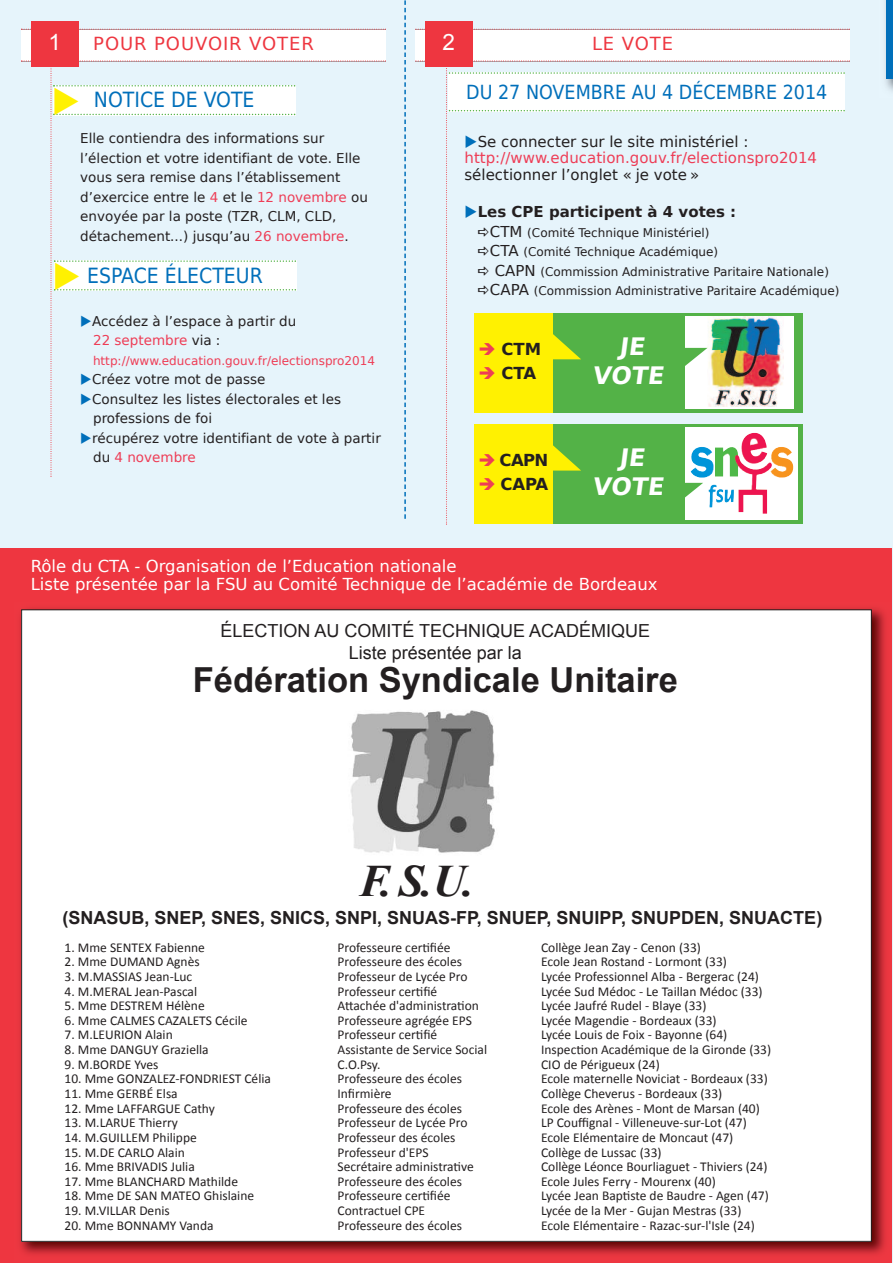
<style>
.page{position:relative;width:893px;height:1263px;background:#e6f4fb}
.page>*{position:absolute;margin:0;border:0;box-sizing:border-box;transform-origin:0 0}
.t1{font:italic 700 45px "Times New Roman";color:#231f20}
.t2{font:700 34.5px "Arial";color:#231f20}
.t3{font:700 24px/28.8px "DejaVu Sans";color:#fff;text-align:center}
.t4{font:22.5px "Arial";color:#fff}
.t5{font:21px "DejaVu Sans Condensed";color:#006fba}
.t6{font:19.5px "DejaVu Sans Condensed";color:#006fba}
.t7{font:700 18px "Arial";color:#231f20}
.t8{font:18px/21.6px "Arial";color:#231f20;text-align:center}
.t9{font:18px "DejaVu Sans";letter-spacing:.05em;color:#ee3640}
.t10{font:16.5px/18px "DejaVu Sans";color:#fff}
.t11{font:700 16.5px "DejaVu Sans";letter-spacing:-.025em;color:#231f20}
.t12{font:15px/16.5px "DejaVu Sans";color:#ee3d56}
.t13{font:15px "DejaVu Sans";color:#231f20}
.t14{font:700 15px "DejaVu Sans";color:#231f20}
.t15{font:13.5px "Calibri";color:#231f20}
.t16{font:13.5px/19.5px "DejaVu Sans";color:#231f20}
.t17{font:12px "DejaVu Sans";color:#231f20}
.t18{font:12px "DejaVu Sans";color:#ee3d56}
.s1{color:#ee3d56}
.s2{color:#fff101}
.s3{color:#006fba}
.s4{color:#231f20}
.s5{font-size:15px}
</style>
<div class="page">
<div style="left:0;top:549px;width:892px;height:714px;background:#ee3640"></div>
<img style="left:20px;top:608px;width:866px;height:647px">
<div style="left:22px;top:610px;width:849px;height:631px;background:#fff"></div>
<img style="left:350px;top:710px;width:145px;height:143px">
<img style="left:885px;top:0;width:8px;height:91px">
<div style="left:886px;top:0;width:7px;height:78px;background:#006fba"></div>
<div style="left:21px;top:30px;width:365px;height:30px;background:#fff"></div>
<svg style="left:21px;top:29px;width:365px;height:1px"></svg>
<svg style="left:404px;top:0;width:2px;height:519px"></svg>
<div style="left:31px;top:21px;width:47px;height:46px;background:#ee3640"></div>
<div style="left:415px;top:30px;width:435px;height:30px;background:#fff"></div>
<svg style="left:415px;top:29px;width:435px;height:1px"></svg>
<div style="left:425px;top:21px;width:48px;height:46px;background:#ee3640"></div>
<svg style="left:415px;top:60px;width:435px;height:465px"></svg>
<svg style="left:21px;top:60px;width:365px;height:417px"></svg>
<h3 class="t4" style="left:48px;top:30px;width:14px">1</h3>
<h3 class="t9" style="left:93px;top:33px;width:222px">Pour PouVoir Voter</h3>
<h3 class="t5" style="left:94px;top:88px;width:162px">NOTICE DE VOTE</h3>
<p class="t16" style="left:80px;top:129px;width:289px">elle contiendra des informations sur l’élection et votre identifiant de vote. elle vous sera remise dans l’établissement d’exercice entre le <span class="s1">4</span> et le <span class="s1">12 novembre</span> ou envoyée par la poste (tZr, ClM, Cld, détachement...) jusqu’au <span class="s1">26 novembre</span>.</p>
<h3 class="t5" style="left:53px;top:263px;width:212px"><span class="s2">◆</span> ESPACE ÉLECTEUR</h3>
<p class="t16" style="left:93px;top:311px;width:205px;text-indent:-13px"><span class="s3">◆</span>accédez à l’espace à partir du<br><span class="s1">22 septembre</span> via :</p>
<p class="t18" style="left:93px;top:354px;width:284px">http://www.education.gouv.fr/electionspro2014</p>
<p class="t16" style="left:80px;top:370px;width:187px"><span class="s3">◆</span>Créez votre mot de passe</p>
<p class="t16" style="left:93px;top:389px;width:249px;text-indent:-13px"><span class="s3">◆</span>Consultez les listes électorales et les professions de foi</p>
<p class="t16" style="left:93px;top:428px;width:289px;text-indent:-13px"><span class="s3">◆</span>récupérez votre identifiant de vote à partir du <span class="s1">4 novembre</span></p>
<h3 class="t4" style="left:442px;top:30px;width:14px">2</h3>
<h3 class="t9" style="left:592px;top:33px;width:83px">le Vote</h3>
<h3 class="t6" style="left:466px;top:80px;width:363px">DU 27 NOVEMBRE AU 4 DÉCEMBRE 2014</h3>
<p class="t12" style="left:464px;top:133px;width:354px"><span class="s3">◆</span><span class="s4">se connecter sur le site ministériel : </span>http://www.education.gouv.fr/electionspro2014</p>
<p class="t13" style="left:464px;top:166px;width:236px">sélectionner l’onglet « je vote »</p>
<p class="t14" style="left:464px;top:203px;width:273px"><span class="s3">◆</span>Les CPe participent à 4 votes :</p>
<p class="t17" style="left:490px;top:225px;width:221px"><span class="s5">CtM</span> (Comité technique Ministériel)</p>
<p class="t17" style="left:490px;top:245px;width:230px"><span class="s5">Cta</span> (Comité technique académique)</p>
<p class="t17" style="left:495px;top:264px;width:336px"><span class="s5">CaPn</span> (Commission administrative Paritaire nationale)</p>
<p class="t17" style="left:490px;top:284px;width:351px"><span class="s5">CaPa</span> (Commission administrative Paritaire académique)</p>
<p class="t11" style="left:479px;top:340px;width:64px"><span class="s1">➔</span> CtM</p>
<p class="t11" style="left:479px;top:364px;width:59px"><span class="s1">➔</span> CtA</p>
<p class="t11" style="left:479px;top:451px;width:71px"><span class="s1">➔</span> CAPN</p>
<p class="t11" style="left:479px;top:475px;width:71px"><span class="s1">➔</span> CAPA</p>
<h3 class="t3" style="left:592px;top:332px;width:76px">je vote</h3>
<h3 class="t3" style="left:592px;top:444px;width:76px">je vote</h3>
<p class="t10" style="left:31px;top:558px;width:628px">rôle du Cta - organisation de l’education nationale<br>liste présentée par la Fsu au Comité technique de l’académie de Bordeaux</p>
<h3 class="t8" style="left:220px;top:620px;width:431px">ÉLECTION AU COMITÉ TECHNIQUE ACADÉMIQUE<br>Liste présentée par la</h3>
<h2 class="t2" style="left:193px;top:661px;width:487px">Fédération Syndicale Unitaire</h2>
<h1 class="t1" style="left:359px;top:856px;width:117px">F. s.u.</h1>
<h3 class="t7" style="left:62px;top:908px;width:761px">(SNASUB, SNEP, SNES, SNICS, SNPI, SNUAS-FP, SNUEP, SNUIPP, SNUPDEN, SNUACTE)</h3>
<p class="t15" style="left:65px;top:941px;width:142px">1. Mme SENTEX Fabienne</p>
<p class="t15" style="left:338px;top:941px;width:114px">Professeure certifiée</p>
<p class="t15" style="left:541px;top:941px;width:161px">Collège Jean Zay - Cenon (33)</p>
<p class="t15" style="left:65px;top:956px;width:137px">2. Mme DUMAND Agnès</p>
<p class="t15" style="left:338px;top:956px;width:126px">Professeure des écoles</p>
<p class="t15" style="left:541px;top:956px;width:187px">Ecole Jean Rostand - Lormont (33)</p>
<p class="t15" style="left:65px;top:971px;width:129px">3. M.MASSIAS Jean-Luc</p>
<p class="t15" style="left:338px;top:971px;width:131px">Professeur de Lycée Pro</p>
<p class="t15" style="left:541px;top:971px;width:219px">Lycée Professionnel Alba - Bergerac (24)</p>
<p class="t15" style="left:65px;top:985px;width:134px">4. M.MERAL Jean-Pascal</p>
<p class="t15" style="left:338px;top:985px;width:101px">Professeur certifié</p>
<p class="t15" style="left:541px;top:985px;width:223px">Lycée Sud Médoc - Le Taillan Médoc (33)</p>
<p class="t15" style="left:65px;top:1000px;width:142px">5. Mme DESTREM Hélène</p>
<p class="t15" style="left:338px;top:1000px;width:143px">Attachée d'administration</p>
<p class="t15" style="left:541px;top:1000px;width:167px">Lycée Jaufré Rudel - Blaye (33)</p>
<p class="t15" style="left:65px;top:1015px;width:184px">6. Mme CALMES CAZALETS Cécile</p>
<p class="t15" style="left:338px;top:1015px;width:136px">Professeure agrégée EPS</p>
<p class="t15" style="left:541px;top:1015px;width:177px">Lycée Magendie - Bordeaux (33)</p>
<p class="t15" style="left:65px;top:1029px;width:110px">7. M.LEURION Alain</p>
<p class="t15" style="left:338px;top:1029px;width:101px">Professeur certifié</p>
<p class="t15" style="left:541px;top:1029px;width:188px">Lycée Louis de Foix - Bayonne (64)</p>
<p class="t15" style="left:65px;top:1044px;width:146px">8. Mme DANGUY Graziella</p>
<p class="t15" style="left:338px;top:1044px;width:151px">Assistante de Service Social</p>
<p class="t15" style="left:541px;top:1044px;width:232px">Inspection Académique de la Gironde (33)</p>
<p class="t15" style="left:65px;top:1058px;width:95px">9. M.BORDE Yves</p>
<p class="t15" style="left:338px;top:1058px;width:45px">C.O.Psy.</p>
<p class="t15" style="left:541px;top:1058px;width:120px">CIO de Périgueux (24)</p>
<p class="t15" style="left:65px;top:1073px;width:208px">10. Mme GONZALEZ-FONDRIEST Célia</p>
<p class="t15" style="left:338px;top:1073px;width:126px">Professeure des écoles</p>
<p class="t15" style="left:541px;top:1073px;width:228px">Ecole maternelle Noviciat - Bordeaux (33)</p>
<p class="t15" style="left:65px;top:1088px;width:115px">11. Mme GERBÉ Elsa</p>
<p class="t15" style="left:338px;top:1088px;width:56px">Infirmière</p>
<p class="t15" style="left:541px;top:1088px;width:183px">Collège Cheverus - Bordeaux (33)</p>
<p class="t15" style="left:65px;top:1102px;width:152px">12. Mme LAFFARGUE Cathy</p>
<p class="t15" style="left:338px;top:1102px;width:126px">Professeure des écoles</p>
<p class="t15" style="left:541px;top:1102px;width:220px">Ecole des Arènes - Mont de Marsan (40)</p>
<p class="t15" style="left:65px;top:1117px;width:115px">13. M.LARUE Thierry</p>
<p class="t15" style="left:338px;top:1117px;width:131px">Professeur de Lycée Pro</p>
<p class="t15" style="left:541px;top:1117px;width:207px">LP Couffignal - Villeneuve-sur-Lot (47)</p>
<p class="t15" style="left:65px;top:1132px;width:134px">14. M.GUILLEM Philippe</p>
<p class="t15" style="left:338px;top:1132px;width:119px">Professeur des écoles</p>
<p class="t15" style="left:541px;top:1132px;width:194px">Ecole Elémentaire de Moncaut (47)</p>
<p class="t15" style="left:65px;top:1146px;width:122px">15. M.DE CARLO Alain</p>
<p class="t15" style="left:338px;top:1146px;width:93px">Professeur d'EPS</p>
<p class="t15" style="left:541px;top:1146px;width:122px">Collège de Lussac (33)</p>
<p class="t15" style="left:65px;top:1161px;width:132px">16. Mme BRIVADIS Julia</p>
<p class="t15" style="left:338px;top:1161px;width:138px">Secrétaire administrative</p>
<p class="t15" style="left:541px;top:1161px;width:228px">Collège Léonce Bourliaguet - Thiviers (24)</p>
<p class="t15" style="left:65px;top:1176px;width:175px">17. Mme BLANCHARD Mathilde</p>
<p class="t15" style="left:338px;top:1176px;width:126px">Professeure des écoles</p>
<p class="t15" style="left:541px;top:1176px;width:176px">Ecole Jules Ferry - Mourenx (40)</p>
<p class="t15" style="left:65px;top:1190px;width:191px">18. Mme DE SAN MATEO Ghislaine</p>
<p class="t15" style="left:338px;top:1190px;width:114px">Professeure certifiée</p>
<p class="t15" style="left:541px;top:1190px;width:229px">Lycée Jean Baptiste de Baudre - Agen (47)</p>
<p class="t15" style="left:65px;top:1205px;width:107px">19. M.VILLAR Denis</p>
<p class="t15" style="left:338px;top:1205px;width:89px">Contractuel CPE</p>
<p class="t15" style="left:541px;top:1205px;width:202px">Lycée de la Mer - Gujan Mestras (33)</p>
<p class="t15" style="left:65px;top:1219px;width:150px">20. Mme BONNAMY Vanda</p>
<p class="t15" style="left:338px;top:1219px;width:126px">Professeure des écoles</p>
<p class="t15" style="left:541px;top:1219px;width:215px">Ecole Elémentaire - Razac-sur-l'Isle (24)</p>
</div>
